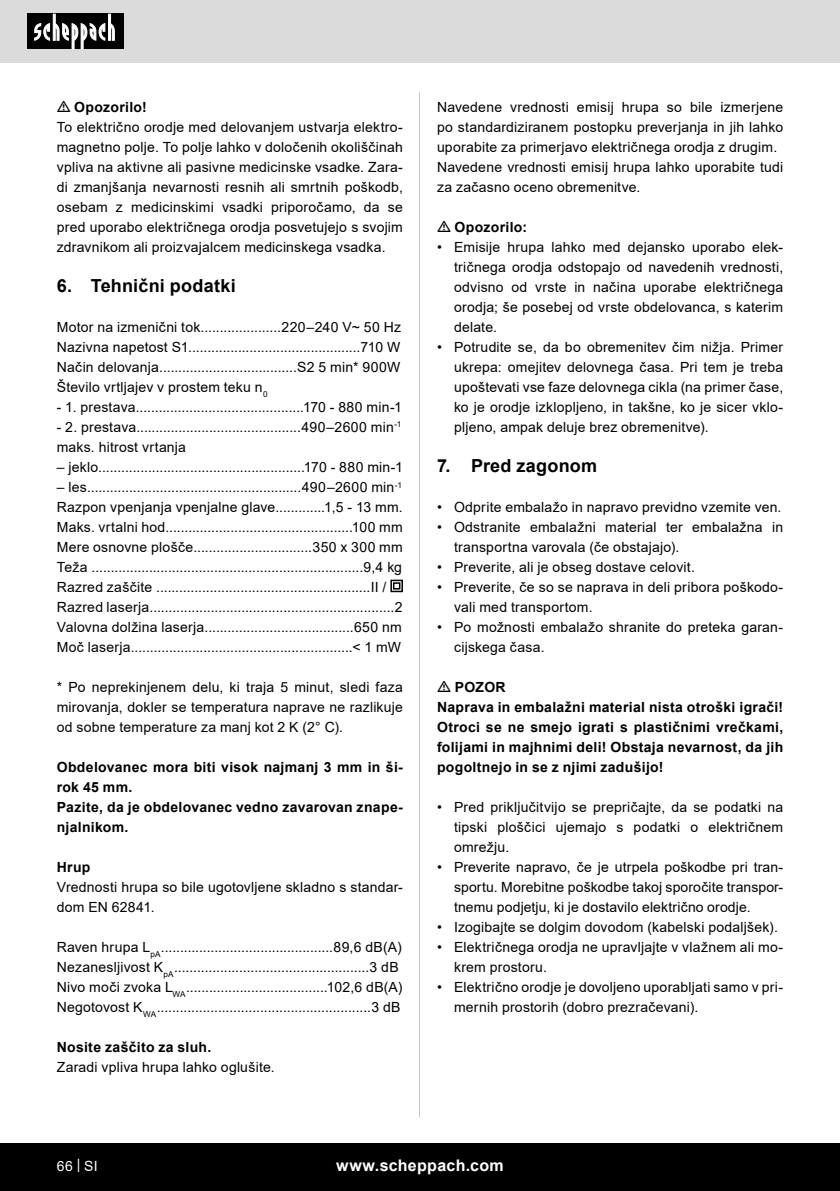
<style>
.page{position:relative;width:840px;height:1191px;background:#fff}
.page>*{position:absolute;margin:0;border:0;box-sizing:border-box;transform-origin:0 0}
.t1{font:700 18px "Arial";letter-spacing:.015em;color:#000}
.t2{font:700 16px "Arial";letter-spacing:.02em;color:#fff}
.Basiseinstellung{font:14px/20px "Arial";letter-spacing:.015em;color:#000;text-align:justify}
.Grundtext_Bold{font:700 14px/20px "Arial";letter-spacing:.02em;color:#000}
.t3{font:14px "Arial";color:#fff}
</style>
<div class="page">
<div style="left:0;top:0;width:839px;height:63px;background:#dbdbdb"></div>
<div style="left:0;top:1143px;width:839px;height:48px;background:#000"></div>
<div style="left:27px;top:14px;width:96px;height:35px;background:#000"></div>
<svg style="left:34px;top:14px;width:81px;height:35px"></svg>
<hr style="left:419px;top:92px;width:1px;height:1025px;background:#c7c7c7">
<svg style="left:390px;top:579px;width:13px;height:14px"></svg>
<p class="Grundtext_Bold" style="left:74px;top:97px;width:74px">Opozorilo!</p>
<p class="Basiseinstellung" style="left:57px;top:117px;width:347px">To električno orodje med delovanjem ustvarja elektro&shy;magnetno polje. To polje lahko v določenih okoliščinah vpliva na aktivne ali pasivne medicinske vsadke. Zara&shy;di zmanjšanja nevarnosti resnih ali smrtnih poškodb, osebam z medicinskimi vsadki priporočamo, da se pred uporabo električnega orodja posvetujejo s svojim zdravnikom ali proizvajalcem medicinskega vsadka.</p>
<p class="t1" style="left:57px;top:273px;width:180px">6. Tehnični podatki</p>
<p class="Basiseinstellung" style="left:57px;top:317px;width:345px">Motor na izmenični tok.....................220–240 V~ 50 Hz</p>
<p class="Basiseinstellung" style="left:57px;top:337px;width:345px">Nazivna napetost S1.............................................710 W</p>
<p class="Basiseinstellung" style="left:57px;top:357px;width:345px">Način delovanja....................................S2 5 min* 900W</p>
<p class="Basiseinstellung" style="left:57px;top:377px;width:212px">Število vrtljajev v prostem teku n<sub>0</sub></p>
<p class="Basiseinstellung" style="left:57px;top:397px;width:346px">- 1. prestava............................................170 - 880 min-1</p>
<p class="Basiseinstellung" style="left:57px;top:417px;width:346px">- 2. prestava...........................................490–2600 min<sup>-1</sup></p>
<p class="Basiseinstellung" style="left:57px;top:437px;width:131px">maks. hitrost vrtanja</p>
<p class="Basiseinstellung" style="left:57px;top:457px;width:347px">– jeklo......................................................170 - 880 min-1</p>
<p class="Basiseinstellung" style="left:57px;top:477px;width:346px">– les........................................................490–2600 min<sup>-1</sup></p>
<p class="Basiseinstellung" style="left:57px;top:497px;width:347px">Razpon vpenjanja vpenjalne glave.............1,5 - 13 mm.</p>
<p class="Basiseinstellung" style="left:57px;top:517px;width:347px">Maks. vrtalni hod.................................................100 mm</p>
<p class="Basiseinstellung" style="left:57px;top:537px;width:347px">Mere osnovne plošče...............................350 x 300 mm</p>
<p class="Basiseinstellung" style="left:57px;top:557px;width:346px">Teža .......................................................................9,4 kg</p>
<p class="Basiseinstellung" style="left:57px;top:577px;width:331px">Razred zaščite ........................................................II /</p>
<p class="Basiseinstellung" style="left:57px;top:597px;width:347px">Razred laserja................................................................2</p>
<p class="Basiseinstellung" style="left:57px;top:617px;width:346px">Valovna dolžina laserja.......................................650 nm</p>
<p class="Basiseinstellung" style="left:57px;top:637px;width:345px">Moč laserja..........................................................&lt; 1 mW</p>
<p class="Basiseinstellung" style="left:57px;top:677px;width:347px">* Po neprekinjenem delu, ki traja 5 minut, sledi faza mirovanja, dokler se temperatura naprave ne razlikuje od sobne temperature za manj kot 2 K (2° C).</p>
<p class="Grundtext_Bold" style="left:57px;top:757px;width:347px">Obdelovanec mora biti visok najmanj 3 mm in ši&shy;rok 45 mm.</p>
<p class="Grundtext_Bold" style="left:57px;top:797px;width:347px">Pazite, da je obdelovanec vedno zavarovan znape&shy;njalnikom.</p>
<p class="Grundtext_Bold" style="left:57px;top:857px;width:35px">Hrup</p>
<p class="Basiseinstellung" style="left:57px;top:877px;width:347px">Vrednosti hrupa so bile ugotovljene skladno s standar&shy;dom EN 62841.</p>
<p class="Basiseinstellung" style="left:57px;top:937px;width:346px">Raven hrupa L<sub>pA</sub>.............................................89,6 dB(A)</p>
<p class="Basiseinstellung" style="left:57px;top:957px;width:343px">Nezanesljivost K<sub>pA</sub>...................................................3 dB</p>
<p class="Basiseinstellung" style="left:57px;top:977px;width:347px">Nivo moči zvoka L<sub>WA</sub>.....................................102,6 dB(A)</p>
<p class="Basiseinstellung" style="left:57px;top:997px;width:345px">Negotovost K<sub>WA</sub>........................................................3 dB</p>
<p class="Grundtext_Bold" style="left:57px;top:1037px;width:156px">Nosite zaščito za sluh.</p>
<p class="Basiseinstellung" style="left:57px;top:1057px;width:219px">Zaradi vpliva hrupa lahko oglušite.</p>
<p class="Basiseinstellung" style="left:437px;top:97px;width:347px">Navedene vrednosti emisij hrupa so bile izmerjene po standardiziranem postopku preverjanja in jih lahko uporabite za primerjavo električnega orodja z drugim.</p>
<p class="Basiseinstellung" style="left:437px;top:157px;width:347px">Navedene vrednosti emisij hrupa lahko uporabite tudi za začasno oceno obremenitve.</p>
<p class="Grundtext_Bold" style="left:454px;top:217px;width:74px">Opozorilo:</p>
<p class="Basiseinstellung" style="left:454px;top:237px;width:330px;text-indent:-17px">• Emisije hrupa lahko med dejansko uporabo elek&shy;tričnega orodja odstopajo od navedenih vrednosti, odvisno od vrste in načina uporabe električnega orodja; še posebej od vrste obdelovanca, s katerim delate.</p>
<p class="Basiseinstellung" style="left:454px;top:337px;width:330px;text-indent:-17px">• Potrudite se, da bo obremenitev čim nižja. Primer ukrepa: omejitev delovnega časa. Pri tem je treba upoštevati vse faze delovnega cikla (na primer čase, ko je orodje izklopljeno, in takšne, ko je sicer vklo&shy;pljeno, ampak deluje brez obremenitve).</p>
<p class="t1" style="left:437px;top:453px;width:162px">7. Pred zagonom</p>
<p class="Basiseinstellung" style="left:437px;top:497px;width:346px">• Odprite embalažo in napravo previdno vzemite ven.</p>
<p class="Basiseinstellung" style="left:454px;top:517px;width:330px;text-indent:-17px">• Odstranite embalažni material ter embalažna in transportna varovala (če obstajajo).</p>
<p class="Basiseinstellung" style="left:437px;top:557px;width:259px">• Preverite, ali je obseg dostave celovit.</p>
<p class="Basiseinstellung" style="left:454px;top:577px;width:330px;text-indent:-17px">• Preverite, če so se naprava in deli pribora poškodo&shy;vali med transportom.</p>
<p class="Basiseinstellung" style="left:454px;top:617px;width:330px;text-indent:-17px">• Po možnosti embalažo shranite do preteka garan&shy;cijskega časa.</p>
<p class="Grundtext_Bold" style="left:454px;top:677px;width:52px">POZOR</p>
<p class="Grundtext_Bold" style="left:437px;top:697px;width:347px;text-align:justify">Naprava in embalažni material nista otroški igrači!<br>Otroci se ne smejo igrati s plastičnimi vrečkami, folijami in majhnimi deli! Obstaja nevarnost, da jih pogoltnejo in se z njimi zadušijo!</p>
<p class="Basiseinstellung" style="left:454px;top:797px;width:330px;text-indent:-17px">• Pred priključitvijo se prepričajte, da se podatki na tipski ploščici ujemajo s podatki o električnem omrežju.</p>
<p class="Basiseinstellung" style="left:454px;top:857px;width:330px;text-indent:-17px">• Preverite napravo, če je utrpela poškodbe pri tran&shy;sportu. Morebitne poškodbe takoj sporočite transpor&shy;tnemu podjetju, ki je dostavilo električno orodje.</p>
<p class="Basiseinstellung" style="left:437px;top:917px;width:342px">• Izogibajte se dolgim dovodom (kabelski podaljšek).</p>
<p class="Basiseinstellung" style="left:454px;top:937px;width:330px;text-indent:-17px">• Električnega orodja ne upravljajte v vlažnem ali mo&shy;krem prostoru.</p>
<p class="Basiseinstellung" style="left:454px;top:977px;width:330px;text-indent:-17px">• Električno orodje je dovoljeno uporabljati samo v pri&shy;mernih prostorih (dobro prezračevani).</p>
<p class="t3" style="left:57px;top:1156px;width:42px">66 | SI</p>
<p class="t2" style="left:336px;top:1154px;width:169px">www.scheppach.com</p>
</div>
